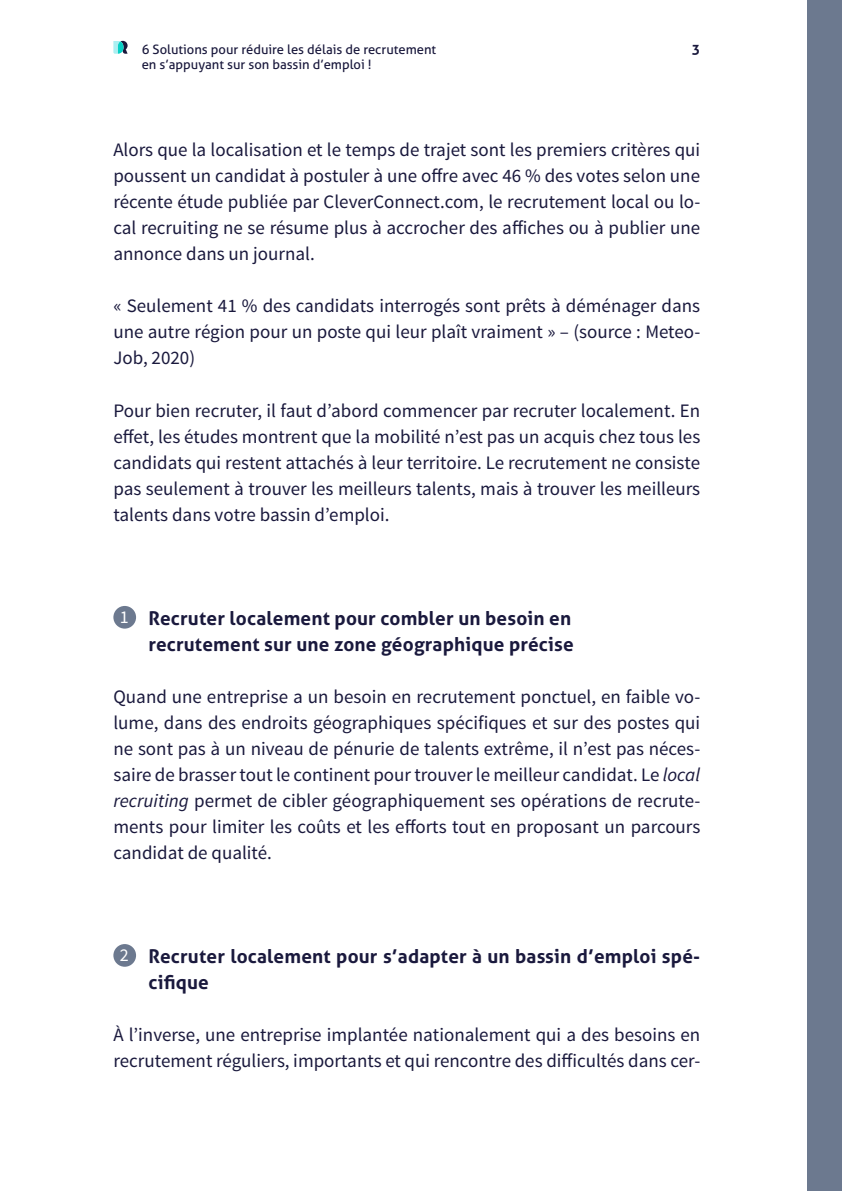
<style>
.page{position:relative;width:842px;height:1191px;background:#fff}
.page>*{position:absolute;margin:0;border:0;box-sizing:border-box;transform-origin:0 0}
.t1{font:19px/26px "Source Sans Pro";color:#1a193d;text-align:justify}
.t2{font:700 19px/26px "Aller";letter-spacing:.01em;color:#1a193d;text-align:right}
.t3{font:700 14px "Aller";color:#1a193d}
.t4{font:13px "Aller";color:#1a193d}
.s1{font-family:"Source Sans Pro";font-weight:400;font-size:18px;color:#fff}
.s2{font-style:italic}
</style>
<div class="page">
<div style="left:808px;top:0;width:34px;height:1191px;background:#6c798f"></div>
<svg style="left:113px;top:41px;width:15px;height:13px"></svg>
<div style="left:113px;top:606px;width:23px;height:22px;background:#6c798f;border-radius:50%"></div>
<div style="left:113px;top:944px;width:23px;height:22px;background:#6c798f;border-radius:50%"></div>
<p class="t4" style="left:142px;top:41px;width:296px">6 Solutions pour réduire les délais de recrutement</p>
<p class="t3" style="left:692px;top:41px;width:10px">3</p>
<p class="t4" style="left:142px;top:57px;width:231px">en s’appuyant sur son bassin d’emploi !</p>
<p class="t1" style="left:113px;top:137px;width:588px">Alors que la localisation et le temps de trajet sont les premiers critères qui poussent un candidat à postuler à une offre avec 46 % des votes selon une récente étude publiée par CleverConnect.com, le recrutement local ou lo&shy;cal recruiting ne se résume plus à accrocher des affiches ou à publier une annonce dans un journal.</p>
<p class="t1" style="left:113px;top:293px;width:588px">« Seulement 41 % des candidats interrogés sont prêts à déménager dans une autre région pour un poste qui leur plaît vraiment » – (source : Meteo-Job, 2020)</p>
<p class="t1" style="left:113px;top:397px;width:588px">Pour bien recruter, il faut d’abord commencer par recruter localement. En effet, les études montrent que la mobilité n’est pas un acquis chez tous les candidats qui restent attachés à leur territoire. Le recrutement ne consiste pas seulement à trouver les meilleurs talents, mais à trouver les meilleurs talents dans votre bassin d’emploi.</p>
<p class="t2" style="left:120px;top:605px;width:455px"><span class="s1">1</span> Recruter localement pour combler un besoin en recrutement sur une zone géographique précise</p>
<p class="t1" style="left:113px;top:683px;width:588px">Quand une entreprise a un besoin en recrutement ponctuel, en faible vo&shy;lume, dans des endroits géographiques spécifiques et sur des postes qui ne sont pas à un niveau de pénurie de talents extrême, il n’est pas néces&shy;saire de brasser tout le continent pour trouver le meilleur candidat. Le <span class="s2">local recruiting</span> permet de cibler géographiquement ses opérations de recrute&shy;ments pour limiter les coûts et les efforts tout en proposant un parcours candidat de qualité.</p>
<p class="t2" style="left:148px;top:943px;width:553px;text-align:left;text-indent:-29px"><span class="s1">2</span> Recruter localement pour s’adapter à un bassin d’emploi spé&shy;cifique</p>
<p class="t1" style="left:113px;top:1021px;width:588px">À l’inverse, une entreprise implantée nationalement qui a des besoins en recrutement réguliers, importants et qui rencontre des difficultés dans cer-</p>
</div>
